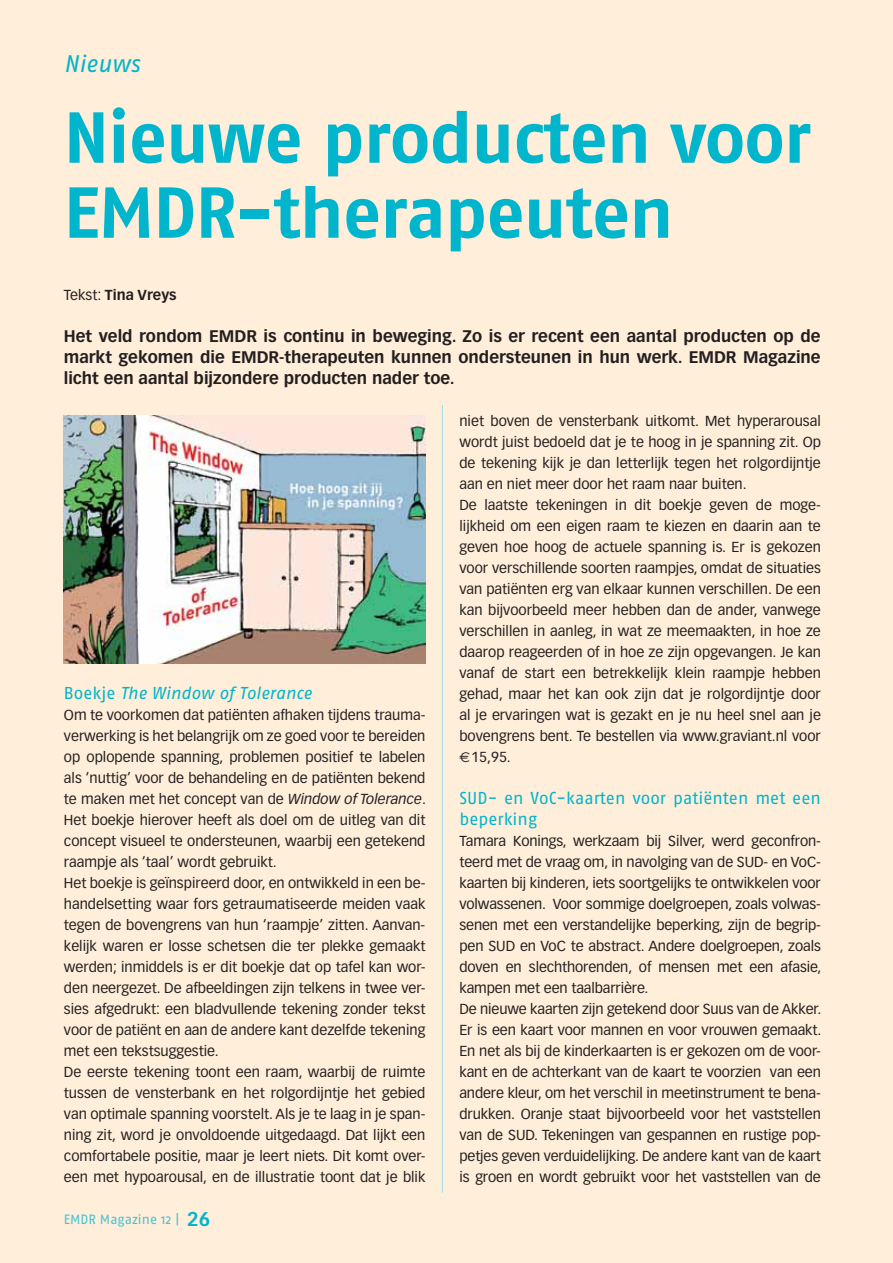
<style>
.page{position:relative;width:893px;height:1263px;background:#ffeed9}
.page>*{position:absolute;margin:0;border:0;box-sizing:border-box;transform-origin:0 0}
.t1{font:700 72px/75px "Fago No";letter-spacing:-.015em;color:#00b5cc}
.t2{font:italic 24px "Fago No";color:#00b5cc}
.t3{font:17.25px/21px "Fago No";color:#00b5cc}
.t4{font:italic 17.25px "Fago No";color:#00b5cc}
.t5{font:700 16.5px/21px "Vectora LH";color:#231f20;text-align:justify}
.t6{font:14.25px/21px "Vectora LH";color:#231f20}
.t7{font:700 14.25px "Vectora LH";color:#231f20}
.t8{font:13.5px "Fago No";color:#46c3d3}
.s1{font-weight:400}
.s2{font-style:normal}
.s3{font-style:italic}
.s4{font-family:"Vectora LH";font-weight:700;font-size:19.5px;color:#00b5cc}
.s5{font-family:"Euro Sans"}
</style>
<div class="page">
<hr style="left:442px;top:405px;width:1px;height:788px;background:#a5dce7">
<img style="left:64px;top:416px;width:361px;height:247px">
<h2 class="t2" style="left:64px;top:53px;width:78px">Nieuws</h2>
<h1 class="t1" style="left:64px;top:106px;width:749px">Nieuwe producten voor<br>EMDR-therapeuten</h1>
<p class="t7" style="left:64px;top:289px;width:114px"><span class="s1">Tekst:</span> Tina Vreys</p>
<p class="t5" style="left:64px;top:327px;width:758px">Het veld rondom EMDR is continu in beweging. Zo is er recent een aantal producten op de markt gekomen die EMDR-therapeuten kunnen ondersteunen in hun werk. EMDR Magazine licht een aantal bijzondere producten nader toe.</p>
<p class="t4" style="left:64px;top:685px;width:249px"><span class="s2">Boekje</span> The Window of Tolerance</p>
<p class="t6" style="left:64px;top:705px;width:363px">Om te voorkomen dat patiënten afhaken tijdens trauma&shy;verwerking is het belangrijk om ze goed voor te bereiden op oplopende spanning, problemen positief te labelen als ‘nuttig’ voor de behandeling en de patiënten bekend te maken met het concept van de <span class="s3">Window of Tolerance</span>.<br>Het boekje hierover heeft als doel om de uitleg van dit concept visueel te ondersteunen, waarbij een getekend raampje als ‘taal’ wordt gebruikt.<br>Het boekje is geïnspireerd door, en ontwikkeld in een be&shy;handelsetting waar fors getraumatiseerde meiden vaak tegen de bovengrens van hun ‘raampje’ zitten. Aanvan&shy;kelijk waren er losse schetsen die ter plekke gemaakt werden; inmiddels is er dit boekje dat op tafel kan wor&shy;den neergezet. De afbeeldingen zijn telkens in twee ver&shy;sies afgedrukt: een bladvullende tekening zonder tekst voor de patiënt en aan de andere kant dezelfde tekening met een tekstsuggestie.<br>De eerste tekening toont een raam, waarbij de ruimte tussen de vensterbank en het rolgordijntje het gebied van optimale spanning voorstelt. Als je te laag in je span&shy;ning zit, word je onvoldoende uitgedaagd. Dat lijkt een comfortabele positie, maar je leert niets. Dit komt over&shy;een met hypoarousal, en de illustratie toont dat je blik</p>
<p class="t8" style="left:64px;top:1213px;width:148px">EMDR Magazine 12 | <span class="s4">26</span></p>
<p class="t6" style="left:459px;top:411px;width:363px">niet boven de vensterbank uitkomt. Met hyperarousal wordt juist bedoeld dat je te hoog in je spanning zit. Op de tekening kijk je dan letterlijk tegen het rolgordijntje aan en niet meer door het raam naar buiten.<br>De laatste tekeningen in dit boekje geven de moge&shy;lijkheid om een eigen raam te kiezen en daarin aan te geven hoe hoog de actuele spanning is. Er is gekozen voor verschillende soorten raampjes, omdat de situaties van patiënten erg van elkaar kunnen verschillen. De een kan bijvoorbeeld meer hebben dan de ander, vanwege verschillen in aanleg, in wat ze meemaakten, in hoe ze daarop reageerden of in hoe ze zijn opgevangen. Je kan vanaf de start een betrekkelijk klein raampje hebben gehad, maar het kan ook zijn dat je rolgordijntje door al je ervaringen wat is gezakt en je nu heel snel aan je bovengrens bent. Te bestellen via www.graviant.nl voor <span class="s5">€</span>15,95.</p>
<p class="t3" style="left:459px;top:789px;width:363px">SUD- en VoC-kaarten voor patiënten met een beperking</p>
<p class="t6" style="left:459px;top:831px;width:363px">Tamara Konings, werkzaam bij Silver, werd geconfron&shy;teerd met de vraag om, in navolging van de SUD- en VoC&shy;kaarten bij kinderen, iets soortgelijks te ontwikkelen voor volwassenen. Voor sommige doelgroepen, zoals volwas&shy;senen met een verstandelijke beperking, zijn de begrip&shy;pen SUD en VoC te abstract. Andere doelgroepen, zoals doven en slechthorenden, of mensen met een afasie, kampen met een taalbarrière.<br>De nieuwe kaarten zijn getekend door Suus van de Akker.<br>Er is een kaart voor mannen en voor vrouwen gemaakt.<br>En net als bij de kinderkaarten is er gekozen om de voor&shy;kant en de achterkant van de kaart te voorzien van een andere kleur, om het verschil in meetinstrument te bena&shy;drukken. Oranje staat bijvoorbeeld voor het vaststellen van de SUD. Tekeningen van gespannen en rustige pop&shy;petjes geven verduidelijking. De andere kant van de kaart is groen en wordt gebruikt voor het vaststellen van de</p>
</div>
